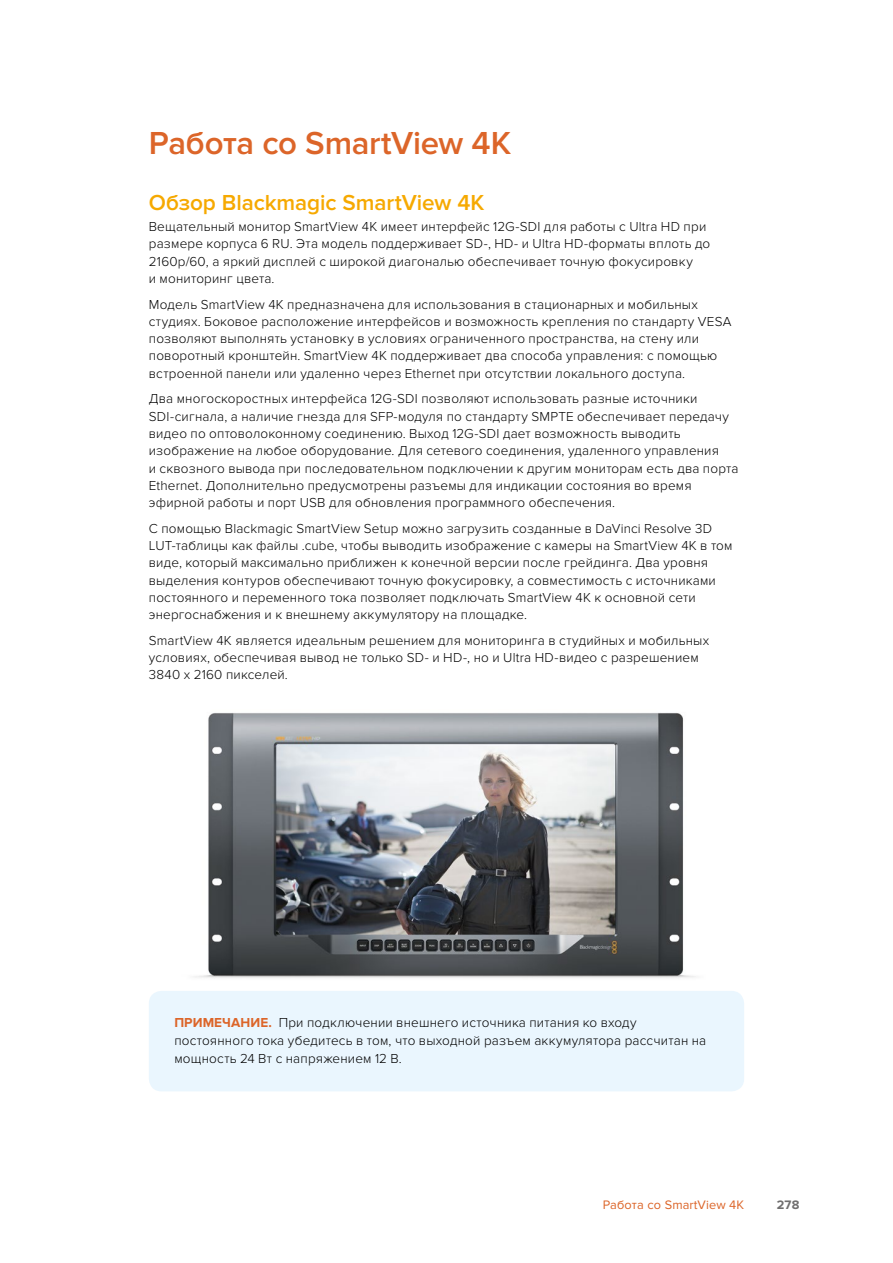
<style>
.page{position:relative;width:893px;height:1263px;background:#fff}
.page>*{position:absolute;margin:0;border:0;box-sizing:border-box;transform-origin:0 0}
.t1{font:600 33px "Proxima Nova";letter-spacing:-.01em;color:#dc6529}
.t2{font:600 22.5px "Proxima Nova";letter-spacing:-.005em;color:#f6a900}
.t3{font:300 13.5px/17.2px "Proxima Nova";letter-spacing:.015em;color:#000}
.t4{font:12.75px "Proxima Nova";letter-spacing:.01em;color:#dc6529}
.t5{font:700 12.75px "Proxima Nova";color:#706f6f}
.s1{font-weight:700;color:#dc6529}
</style>
<div class="page">
<div style="left:149px;top:991px;width:595px;height:100px;background:#eaf6fe;border-radius:13px"></div>
<img style="left:194px;top:712px;width:502px;height:266px">
<h1 class="t1" style="left:149px;top:124px;width:364px">Работа со SmartView 4K</h1>
<h2 class="t2" style="left:149px;top:189px;width:337px">Обзор Blackmagic SmartView 4K</h2>
<p class="t3" style="left:149px;top:218px;width:563px">Вещательный монитор SmartView 4K имеет интерфейс 12G-SDI для работы с Ultra HD при размере корпуса 6 RU. Эта модель поддерживает SD-, HD- и Ultra HD-форматы вплоть до 2160p/60, а яркий дисплей с широкой диагональю обеспечивает точную фокусировку<br>и мониторинг цвета.</p>
<p class="t3" style="left:149px;top:296px;width:584px">Модель SmartView 4K предназначена для использования в стационарных и мобильных студиях. Боковое расположение интерфейсов и возможность крепления по стандарту VESA позволяют выполнять установку в условиях ограниченного пространства, на стену или поворотный кронштейн. SmartView 4K поддерживает два способа управления: с помощью встроенной панели или удаленно через Ethernet при отсутствии локального доступа.</p>
<p class="t3" style="left:149px;top:390px;width:591px">Два многоскоростных интерфейса 12G-SDI позволяют использовать разные источники SDI-сигнала, а наличие гнезда для SFP-модуля по стандарту SMPTE обеспечивает передачу видео по оптоволоконному соединению. Выход 12G-SDI дает возможность выводить изображение на любое оборудование. Для сетевого соединения, удаленного управления<br>и сквозного вывода при последовательном подключении к другим мониторам есть два порта Ethernet. Дополнительно предусмотрены разъемы для индикации состояния во время эфирной работы и порт USB для обновления программного обеспечения.</p>
<p class="t3" style="left:149px;top:520px;width:585px">С помощью Blackmagic SmartView Setup можно загрузить созданные в DaVinci Resolve 3D LUT-таблицы как файлы .cube, чтобы выводить изображение с камеры на SmartView 4K в том виде, который максимально приближен к конечной версии после грейдинга. Два уровня выделения контуров обеспечивают точную фокусировку, а совместимость с источниками постоянного и переменного тока позволяет подключать SmartView 4K к основной сети энергоснабжения и к внешнему аккумулятору на площадке.</p>
<p class="t3" style="left:149px;top:632px;width:562px">SmartView 4K является идеальным решением для мониторинга в студийных и мобильных условиях, обеспечивая вывод не только SD- и HD-, но и Ultra HD-видео с разрешением<br>3840 x 2160 пикселей.</p>
<p class="t3" style="left:174px;top:1014px;width:533px;line-height:18px"><span class="s1">ПРИМЕЧАНИЕ.</span> При подключении внешнего источника питания ко входу постоянного тока убедитесь в том, что выходной разъем аккумулятора рассчитан на мощность 24 Вт с напряжением 12 В.</p>
<p class="t4" style="left:603px;top:1198px;width:143px">Работа со SmartView 4K</p>
<p class="t5" style="left:777px;top:1198px;width:24px">278</p>
</div>
